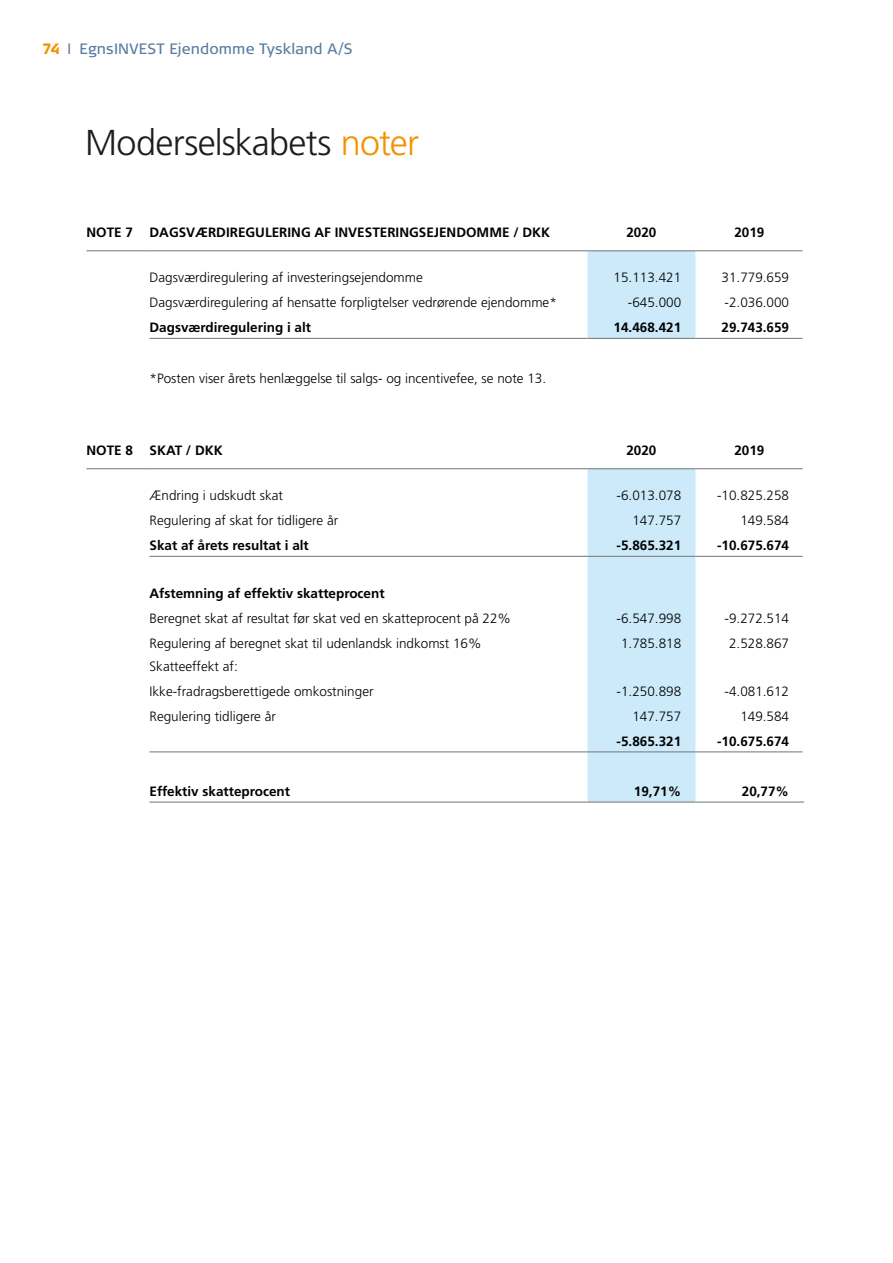
<style>
.page{position:relative;width:893px;height:1263px;background:#fff}
.page>*{position:absolute;margin:0;border:0;box-sizing:border-box;transform-origin:0 0}
.Overskrifter_niveau{font:300 36px "Frutiger LT";letter-spacing:-.025em;color:#1d1d1b}
.t1{font:15px "Signa Normal";letter-spacing:.01em;color:#597ca1;scale:.9 1}
.t2{font:300 13.5px "Frutiger LT";color:#020203}
.t3{font:700 13.5px "Frutiger LT";color:#020203}
.s1{font-family:"Signa Column";font-weight:900;color:#f39200}
.s2{color:#f39200}
</style>
<div class="page">
<div style="left:587px;top:251px;width:108px;height:87px;background:#cceaf9"></div>
<hr style="left:87px;top:250px;width:62px;height:1px;background:#808181">
<hr style="left:149px;top:250px;width:438px;height:1px;background:#808181">
<hr style="left:587px;top:250px;width:108px;height:1px;background:#808181">
<hr style="left:695px;top:250px;width:108px;height:1px;background:#808181">
<hr style="left:150px;top:338px;width:437px;height:1px;background:#808181">
<hr style="left:587px;top:338px;width:108px;height:1px;background:#808181">
<hr style="left:695px;top:338px;width:108px;height:1px;background:#808181">
<div style="left:587px;top:469px;width:108px;height:332px;background:#cceaf9"></div>
<hr style="left:87px;top:468px;width:62px;height:1px;background:#808181">
<hr style="left:149px;top:468px;width:438px;height:1px;background:#808181">
<hr style="left:587px;top:468px;width:108px;height:1px;background:#808181">
<hr style="left:695px;top:468px;width:108px;height:1px;background:#808181">
<hr style="left:150px;top:556px;width:437px;height:1px;background:#808181">
<hr style="left:587px;top:556px;width:108px;height:1px;background:#808181">
<hr style="left:695px;top:556px;width:108px;height:1px;background:#808181">
<hr style="left:150px;top:751px;width:437px;height:1px;background:#808181">
<hr style="left:587px;top:751px;width:108px;height:1px;background:#808181">
<hr style="left:695px;top:751px;width:108px;height:1px;background:#808181">
<hr style="left:150px;top:801px;width:437px;height:2px;background:#808181">
<hr style="left:587px;top:801px;width:108px;height:2px;background:#808181">
<hr style="left:695px;top:801px;width:109px;height:2px;background:#808181">
<p class="t1" style="left:43px;top:41px;width:346px"><span class="s1">74</span> I EgnsINVEST Ejendomme Tyskland A/S</p>
<p class="Overskrifter_niveau" style="left:85px;top:122px;width:335px">Moderselskabets <span class="s2">noter</span></p>
<p class="t3" style="left:87px;top:225px;width:48px">NOTE 7</p>
<p class="t3" style="left:150px;top:225px;width:402px">DAGSVÆRDIREGULERING AF INVESTERINGSEJENDOMME / DKK</p>
<p class="t3" style="left:626px;top:225px;width:32px">2020</p>
<p class="t3" style="left:734px;top:225px;width:32px">2019</p>
<p class="t2" style="left:150px;top:270px;width:275px">Dagsværdiregulering af investeringsejendomme</p>
<p class="t2" style="left:614px;top:270px;width:69px">15.113.421</p>
<p class="t2" style="left:721px;top:270px;width:69px">31.779.659</p>
<p class="t2" style="left:150px;top:295px;width:409px">Dagsværdiregulering af hensatte forpligtelser vedrørende ejendomme*</p>
<p class="t2" style="left:628px;top:295px;width:55px">-645.000</p>
<p class="t2" style="left:725px;top:295px;width:66px">-2.036.000</p>
<p class="t3" style="left:150px;top:320px;width:163px">Dagsværdiregulering i alt</p>
<p class="t3" style="left:614px;top:320px;width:69px">14.468.421</p>
<p class="t3" style="left:721px;top:320px;width:69px">29.743.659</p>
<p class="t2" style="left:150px;top:370px;width:398px">*Posten viser årets henlæggelse til salgs- og incentivefee, se note 13.</p>
<p class="t3" style="left:87px;top:442px;width:48px">NOTE 8</p>
<p class="t3" style="left:150px;top:442px;width:75px">SKAT / DKK</p>
<p class="t3" style="left:626px;top:442px;width:32px">2020</p>
<p class="t3" style="left:734px;top:442px;width:32px">2019</p>
<p class="t2" style="left:150px;top:488px;width:135px">Ændring i udskudt skat</p>
<p class="t2" style="left:617px;top:488px;width:66px">-6.013.078</p>
<p class="t2" style="left:717px;top:488px;width:74px">-10.825.258</p>
<p class="t2" style="left:150px;top:513px;width:190px">Regulering af skat for tidligere år</p>
<p class="t2" style="left:632px;top:513px;width:50px">147.757</p>
<p class="t2" style="left:740px;top:513px;width:50px">149.584</p>
<p class="t3" style="left:150px;top:538px;width:161px">Skat af årets resultat i alt</p>
<p class="t3" style="left:617px;top:538px;width:66px">-5.865.321</p>
<p class="t3" style="left:717px;top:538px;width:74px">-10.675.674</p>
<p class="t3" style="left:150px;top:585px;width:237px">Afstemning af effektiv skatteprocent</p>
<p class="t2" style="left:150px;top:611px;width:363px">Beregnet skat af resultat før skat ved en skatteprocent på 22%</p>
<p class="t2" style="left:617px;top:611px;width:66px">-6.547.998</p>
<p class="t2" style="left:725px;top:611px;width:66px">-9.272.514</p>
<p class="t2" style="left:150px;top:636px;width:334px">Regulering af beregnet skat til udenlandsk indkomst 16%</p>
<p class="t2" style="left:621px;top:636px;width:62px">1.785.818</p>
<p class="t2" style="left:729px;top:636px;width:62px">2.528.867</p>
<p class="t2" style="left:150px;top:658px;width:90px">Skatteeffekt af:</p>
<p class="t2" style="left:150px;top:683px;width:226px">Ikke-fradragsberettigede omkostninger</p>
<p class="t2" style="left:617px;top:683px;width:66px">-1.250.898</p>
<p class="t2" style="left:725px;top:683px;width:66px">-4.081.612</p>
<p class="t2" style="left:150px;top:708px;width:128px">Regulering tidligere år</p>
<p class="t2" style="left:632px;top:708px;width:50px">147.757</p>
<p class="t2" style="left:740px;top:708px;width:50px">149.584</p>
<p class="t3" style="left:617px;top:733px;width:66px">-5.865.321</p>
<p class="t3" style="left:717px;top:733px;width:74px">-10.675.674</p>
<p class="t3" style="left:150px;top:783px;width:142px">Effektiv skatteprocent</p>
<p class="t3" style="left:634px;top:783px;width:49px">19,71%</p>
<p class="t3" style="left:742px;top:783px;width:49px">20,77%</p>
</div>
